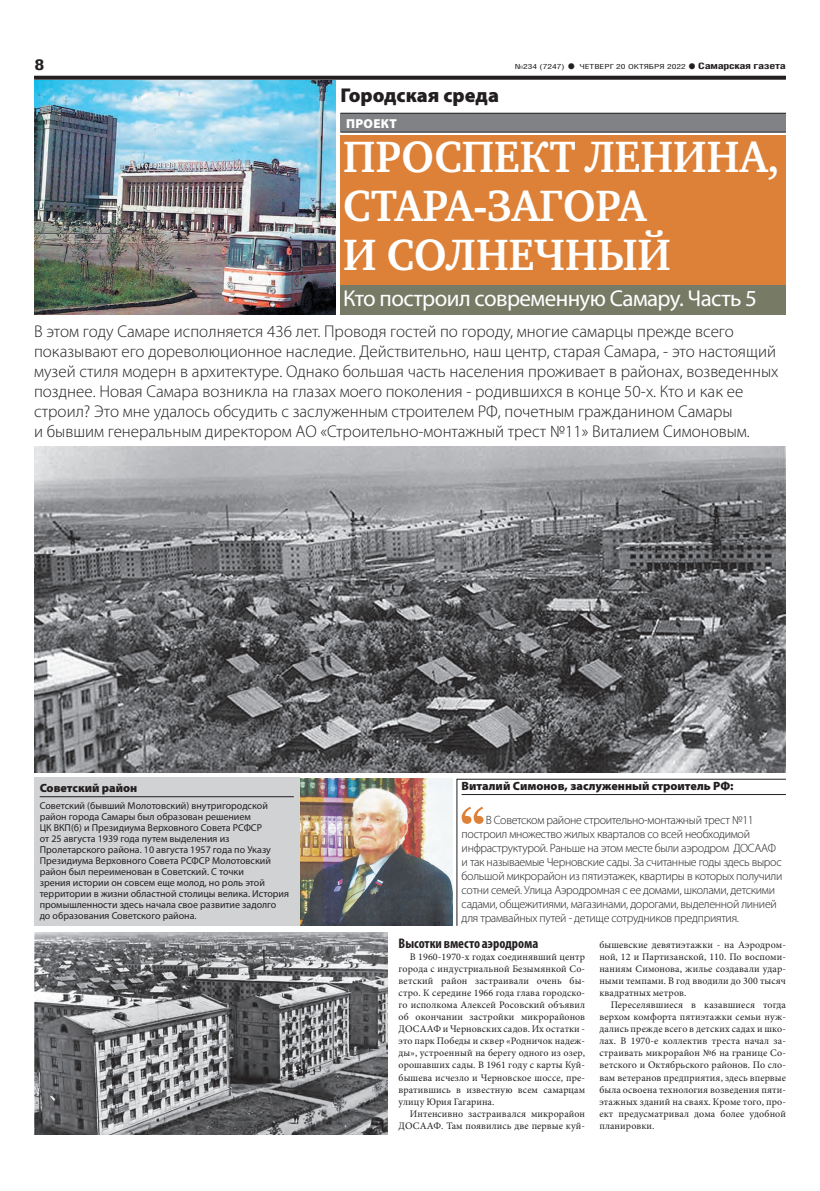
<style>
.page{position:relative;width:820px;height:1191px;background:#fff}
.page>*{position:absolute;margin:0;border:0;box-sizing:border-box;transform-origin:0 0}
.t1{font:700 45px/49px "Charter C";color:#fff;scale:.95 1}
.t2{font:23px "Myriad Pro";letter-spacing:-.025em;color:#fff}
.t3{font:900 20px "Myriad Pro";color:#231f20}
.t4{font:300 17px/20px "Myriad Pro";color:#231f20}
.t5{font:700 15px "Helios Cond";color:#231f20;scale:1.4 1}
.t6{font:700 condensed 14px "Myriad Pro";color:#231f20}
.t7{font:900 13px "Myriad Pro";letter-spacing:.02em;color:#fff}
.t8{font:300 12px/14px "Myriad Pro";letter-spacing:-.025em;color:#231f20}
.t9{font:900 12px "Myriad Pro";color:#231f20}
.t10{font:10px/12px "Minion Pro";letter-spacing:.01em;color:#231f20;text-align:justify}
.t11{font:10px/11px "Myriad Pro";color:#231f20}
.t12{font:700 9px "Helios Cond";letter-spacing:-.02em;color:#231f20;scale:1.4 1}
.t13{font:7px "Helios Cond";color:#231f20;scale:1.4 1}
.s1{font-weight:700;font-size:16px}
.s2{font-size:16px}
</style>
<div class="page">
<svg style="left:34px;top:76px;width:751px;height:4px;background:#322f2f"></svg>
<div style="left:340px;top:113px;width:445px;height:19px;background:#808285"></div>
<hr style="left:340px;top:113px;width:445px;height:1px;background:#231f20">
<hr style="left:340px;top:132px;width:445px;height:1px;background:#231f20">
<div style="left:340px;top:285px;width:445px;height:30px;background:#777a65"></div>
<svg style="left:456px;top:779px;width:329px;height:147px"></svg>
<hr style="left:461px;top:794px;width:324px;height:1px;background:#231f20">
<svg style="left:461px;top:806px;width:22px;height:18px"></svg>
<div style="left:340px;top:135px;width:445px;height:149px;background:#de8138"></div>
<img style="left:299px;top:778px;width:153px;height:148px">
<img style="left:34px;top:81px;width:301px;height:234px">
<div style="left:34px;top:777px;width:265px;height:149px;background:#d1d2d4"></div>
<hr style="left:40px;top:796px;width:254px;height:1px;background:#231f20">
<img style="left:34px;top:446px;width:751px;height:326px">
<img style="left:34px;top:932px;width:353px;height:202px">
<h3 class="t5" style="left:34px;top:55px;width:9px">8</h3>
<p class="t13" style="left:514px;top:63px;width:124px">№234 (7247) <span class="s1">•</span> ЧЕТВЕРГ 20 ОКТЯБРЯ 2022</p>
<p class="t12" style="left:687px;top:61px;width:72px"><span class="s2">•</span> Самарская газета</p>
<h3 class="t3" style="left:340px;top:84px;width:160px">Городская среда</h3>
<h3 class="t7" style="left:346px;top:116px;width:52px">ПРОЕКТ</h3>
<h1 class="t1" style="left:343px;top:133px;width:461px">ПРОСПЕКТ ЛЕНИНА,<br>СТАРА-ЗАГОРА<br>И СОЛНЕЧНЫЙ</h1>
<h2 class="t2" style="left:343px;top:284px;width:415px">Кто построил современную Самару. Часть 5</h2>
<p class="t4" style="left:34px;top:321px;width:745px">В этом году Самаре исполняется 436 лет. Проводя гостей по городу, многие самарцы прежде всего показывают его дореволюционное наследие. Действительно, наш центр, старая Самара, - это настоящий музей стиля модерн в архитектуре. Однако большая часть населения проживает в районах, возведенных позднее. Новая Самара возникла на глазах моего поколения - родившихся в конце 50-х. Кто и как ее строил? Это мне удалось обсудить с заслуженным строителем РФ, почетным гражданином Самары<br>и бывшим генеральным директором АО «Строительно-монтажный трест №11» Виталием Симоновым.</p>
<p class="t9" style="left:40px;top:781px;width:99px">Советский район</p>
<p class="t11" style="left:40px;top:800px;width:251px">Советский (бывший Молотовский) внутригородской район города Самары был образован решением<br>ЦК ВКП(б) и Президиума Верховного Совета РСФСР<br>от 25 августа 1939 года путем выделения из Пролетарского района. 10 августа 1957 года по Указу Президиума Верховного Совета РСФСР Молотовский район был переименован в Советский. С точки<br>зрения истории он совсем еще молод, но роль этой территории в жизни областной столицы велика. История промышленности здесь начала свое развитие задолго до образования Советского района.</p>
<p class="t9" style="left:461px;top:779px;width:273px">Виталий Симонов, заслуженный строитель РФ:</p>
<p class="t8" style="left:461px;top:812px;width:322px;text-indent:24px">В Советском районе строительно-монтажный трест №11 построил множество жилых кварталов со всей необходимой инфраструктурой. Раньше на этом месте были аэродром ДОСААФ и так называемые Черновские сады. За считанные годы здесь вырос большой микрорайон из пятиэтажек, квартиры в которых получили сотни семей. Улица Аэродромная с ее домами, школами, детскими садами, общежитиями, магазинами, дорогами, выделенной линией для трамвайных путей - детище сотрудников предприятия.</p>
<h3 class="t6" style="left:398px;top:935px;width:141px">Высотки вместо аэродрома</h3>
<p class="t10" style="left:398px;top:951px;width:188px;text-indent:11px">В 1960-1970-х годах соединявший центр города с индустриальной Безымянкой Со&shy;ветский район застраивали очень бы&shy;стро. К середине 1966 года глава городско&shy;го исполкома Алексей Росовский объявил об окончании застройки микрорайонов ДОСААФ и Черновских садов. Их остатки - это парк Победы и сквер «Родничок надеж&shy;ды», устроенный на берегу одного из озер, орошавших сады. В 1961 году с карты Куй&shy;бышева исчезло и Черновское шоссе, пре&shy;вратившись в известную всем самарцам улицу Юрия Гагарина.</p>
<p class="t10" style="left:398px;top:1107px;width:188px;text-align:right">Интенсивно застраивался микрорайон<br>ДОСААФ. Там появились две первые куй-</p>
<p class="t10" style="left:599px;top:939px;width:188px">бышевские девятиэтажки - на Аэродром&shy;ной, 12 и Партизанской, 110. По воспоми&shy;наниям Симонова, жилье создавали удар&shy;ными темпами. В год вводили до 300 тысяч квадратных метров.</p>
<p class="t10" style="left:599px;top:999px;width:188px;text-indent:11px">Переселявшиеся в казавшиеся тогда верхом комфорта пятиэтажки семьи нуж&shy;дались прежде всего в детских садах и шко&shy;лах. В 1970-е коллектив треста начал за&shy;страивать микрорайон №6 на границе Со&shy;ветского и Октябрьского районов. По сло&shy;вам ветеранов предприятия, здесь впервые была освоена технология возведения пяти&shy;этажных зданий на сваях. Кроме того, про&shy;ект предусматривал дома более удобной планировки.</p>
</div>
